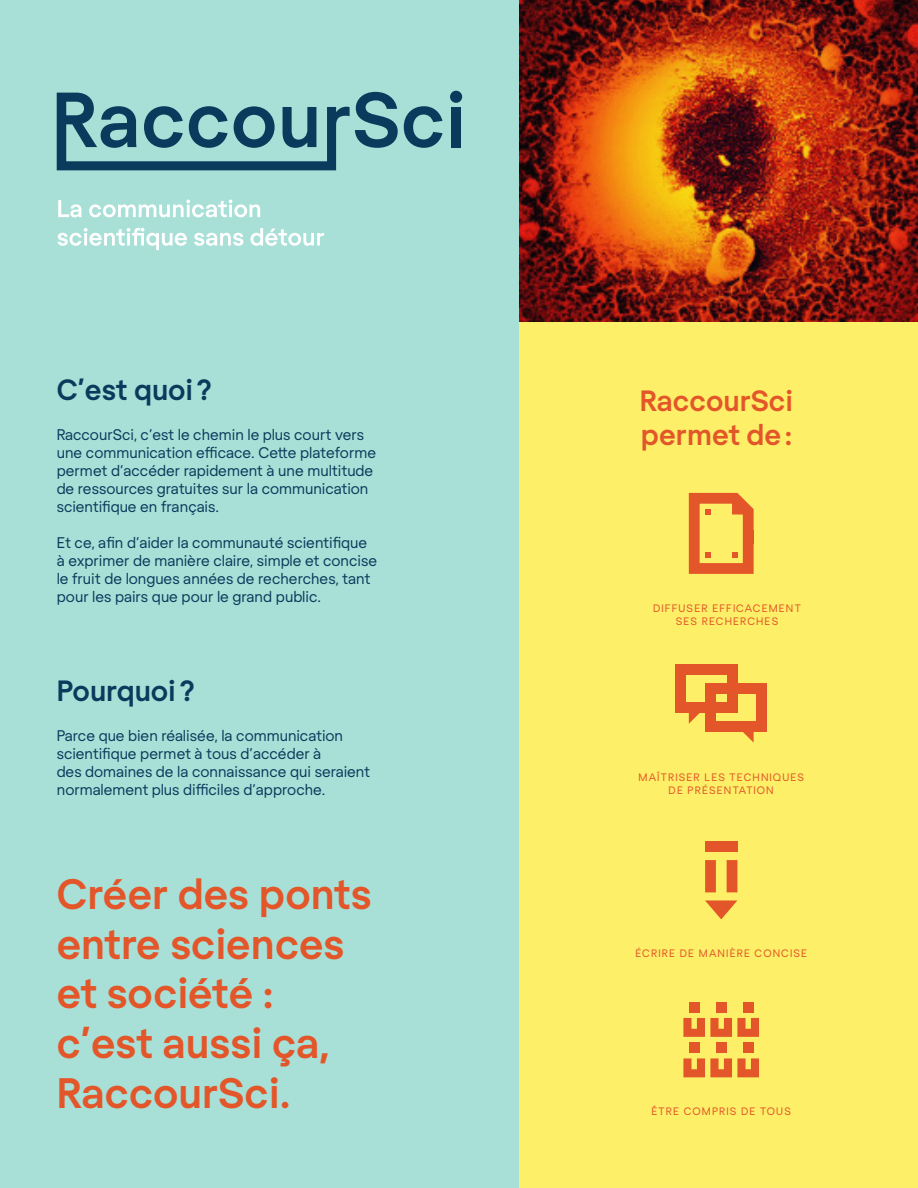
<style>
.page{position:relative;width:918px;height:1188px;background:#a8e0d7}
.page>*{position:absolute;margin:0;border:0;box-sizing:border-box;transform-origin:0 0}
.t1{font:700 41.4px/49.7px "Regola Pro";color:#e3562a}
.t2{font:700 28.5px/34.2px "Regola Pro";color:#e3562a}
.t3{font:700 28.5px "Regola Pro";letter-spacing:-.01em;color:#0a3b5c}
.t4{font:15px/18px "Regola Pro";color:#0a3b5c}
.t5{font:10.5px/13.5px "Regola Pro";letter-spacing:.11em;color:#e3562a;text-align:center}
</style>
<div class="page">
<div style="left:519px;top:322px;width:399px;height:866px;background:#fdef67"></div>
<svg style="left:689px;top:493px;width:65px;height:81px"></svg>
<div style="left:743px;top:531px;width:11px;height:13px;background:#e3562a"></div>
<div style="left:727px;top:664px;width:10px;height:48px;background:#e3562a"></div>
<div style="left:681px;top:664px;width:56px;height:11px;background:#e3562a"></div>
<div style="left:713px;top:702px;width:24px;height:11px;background:#e3562a"></div>
<div style="left:678px;top:702px;width:35px;height:11px;background:#e3562a"></div>
<div style="left:675px;top:664px;width:11px;height:49px;background:#e3562a"></div>
<svg style="left:689px;top:713px;width:11px;height:11px"></svg>
<div style="left:705px;top:686px;width:11px;height:46px;background:#e3562a"></div>
<div style="left:705px;top:683px;width:57px;height:11px;background:#e3562a"></div>
<div style="left:705px;top:721px;width:59px;height:11px;background:#e3562a"></div>
<div style="left:756px;top:683px;width:11px;height:49px;background:#e3562a"></div>
<svg style="left:743px;top:732px;width:11px;height:11px"></svg>
<svg style="left:705px;top:860px;width:11px;height:32px"></svg>
<svg style="left:727px;top:860px;width:10px;height:32px"></svg>
<div style="left:705px;top:841px;width:32px;height:11px;background:#e3562a"></div>
<svg style="left:705px;top:900px;width:32px;height:19px"></svg>
<div style="left:689px;top:1002px;width:11px;height:11px;background:#e3562a"></div>
<div style="left:716px;top:1002px;width:11px;height:11px;background:#e3562a"></div>
<div style="left:743px;top:1002px;width:11px;height:11px;background:#e3562a"></div>
<svg style="left:683px;top:1018px;width:76px;height:19px"></svg>
<div style="left:689px;top:1042px;width:11px;height:11px;background:#e3562a"></div>
<div style="left:716px;top:1042px;width:11px;height:11px;background:#e3562a"></div>
<div style="left:743px;top:1042px;width:11px;height:11px;background:#e3562a"></div>
<svg style="left:683px;top:1058px;width:76px;height:19px"></svg>
<img style="left:519px;top:0;width:399px;height:322px">
<svg style="left:57px;top:92px;width:341px;height:78px"></svg>
<svg style="left:404px;top:106px;width:38px;height:42px"></svg>
<div style="left:450px;top:91px;width:12px;height:12px;background:#0a3b5c;border-radius:50%"></div>
<div style="left:452px;top:107px;width:9px;height:40px;background:#0a3b5c"></div>
<svg style="left:58px;top:228px;width:266px;height:22px"></svg>
<svg style="left:58px;top:200px;width:202px;height:17px"></svg>
<p class="t3" style="left:57px;top:370px;width:157px">C’est quoi?</p>
<p class="t4" style="left:57px;top:425px;width:321px">RaccourSci, c’est le chemin le plus court vers une communication efficace. Cette plateforme permet d’accéder rapidement à une multitude de ressources gratuites sur la communication scientifique en français.</p>
<p class="t4" style="left:57px;top:533px;width:322px">Et ce, afin d’aider la communauté scientifique à exprimer de manière claire, simple et concise le fruit de longues années de recherches, tant pour les pairs que pour le grand public.</p>
<p class="t3" style="left:57px;top:671px;width:139px">Pourquoi?</p>
<p class="t4" style="left:57px;top:725px;width:315px">Parce que bien réalisée, la communication scientifique permet à tous d’accéder à<br>des domaines de la connaissance qui seraient normalement plus difficiles d’approche.</p>
<p class="t1" style="left:57px;top:867px;width:317px">Créer des ponts entre sciences et société : c’est aussi ça,<br>RaccourSci.</p>
<p class="t2" style="left:640px;top:382px;width:155px">RaccourSci permet de:</p>
<p class="t5" style="left:653px;top:601px;width:149px">DIFFUSER EFFICACEMENT<br>SES RECHERCHES</p>
<p class="t5" style="left:638px;top:769px;width:167px">MAÎTRISER LES TECHNIQUES<br>DE PRÉSENTATION</p>
<p class="t5" style="left:635px;top:946px;width:173px">ÉCRIRE DE MANIÈRE CONCISE</p>
<p class="t5" style="left:652px;top:1104px;width:141px">ÊTRE COMPRIS DE TOUS</p>
</div>
